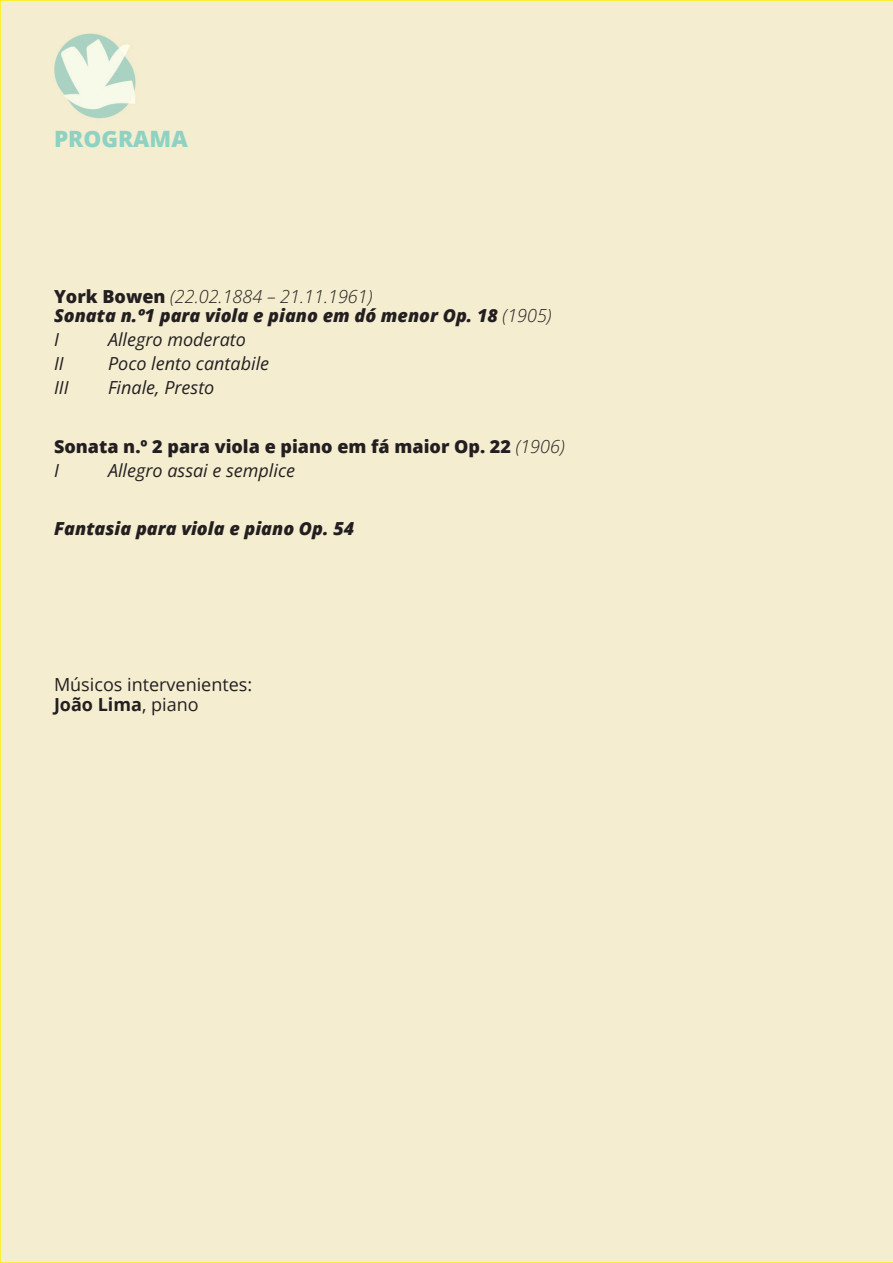
<style>
.page{position:relative;width:893px;height:1263px;background:#f4edd0}
.page>*{position:absolute;margin:0;border:0;box-sizing:border-box;transform-origin:0 0}
.TITULOS_VERDE_AGUA{font:800 22.5px "Open Sans";color:#8fd2c3}
.t1{font:italic 18px "Open Sans";color:#231f20}
.t2{font:italic 800 18px "Open Sans";color:#231f20}
.t3{font:800 18px "Open Sans";color:#231f20}
.t4{font:18px "Open Sans";color:#231f20}
.t5{font:700 18px "Open Sans";color:#231f20}
.s1{font-weight:800;font-style:normal}
.s2{font-weight:400}
.s3{font-weight:400;font-style:italic}
</style>
<div class="page">
<p class="TITULOS_VERDE_AGUA" style="left:54px;top:122px;width:135px">PROGRAMA</p>
<p class="t1" style="left:54px;top:284px;width:320px"><span class="s1">York Bowen</span> (22.02.1884 – 21.11.1961)</p>
<p class="t2" style="left:54px;top:302px;width:499px">Sonata n.º1 para viola e piano em dó menor Op. 18 <span class="s2">(1905)</span></p>
<p class="t1" style="left:54px;top:327px;width:6px">I</p>
<p class="t1" style="left:108px;top:327px;width:139px">Allegro moderato</p>
<p class="t1" style="left:54px;top:351px;width:11px">II</p>
<p class="t1" style="left:108px;top:351px;width:163px">Poco lento cantabile</p>
<p class="t1" style="left:54px;top:375px;width:16px">III</p>
<p class="t1" style="left:108px;top:375px;width:108px">Finale, Presto</p>
<p class="t3" style="left:54px;top:433px;width:512px">Sonata n.º 2 para viola e piano em fá maior Op. 22 <span class="s3">(1906)</span></p>
<p class="t1" style="left:54px;top:458px;width:6px">I</p>
<p class="t1" style="left:108px;top:458px;width:189px">Allegro assai e semplice</p>
<p class="t2" style="left:54px;top:515px;width:302px">Fantasia para viola e piano Op. 54</p>
<p class="t4" style="left:54px;top:673px;width:200px">Músicos intervenientes:</p>
<p class="t5" style="left:54px;top:692px;width:146px">João Lima<span class="s2">, piano</span></p>
</div>
